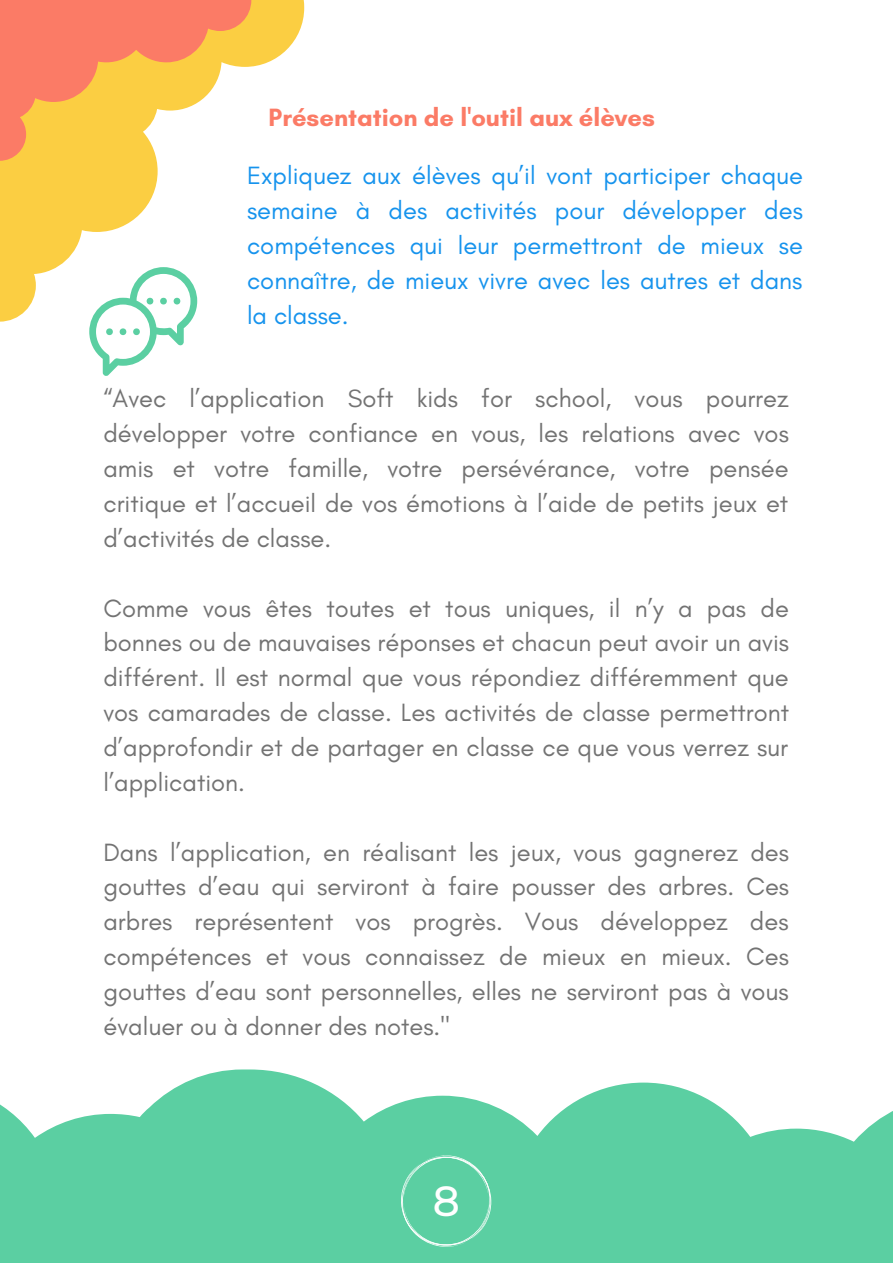
<style>
.page{position:relative;width:893px;height:1264px;background:#fff}
.page>*{position:absolute;margin:0;border:0;box-sizing:border-box;transform-origin:0 0}
.t1{font:500 42px "Montserrat";color:#fff}
.t2{font:25.5px/34.8px "Glacial Indifference";color:#737373;text-align:justify}
.t3{font:25.5px/34.8px "Glacial Indifference";color:#1693ed;text-align:justify}
.t4{font:700 25.5px "Glacial Indifference";color:#fb7b66}
</style>
<div class="page">
<svg style="left:0;top:0;width:304px;height:321px"></svg>
<svg style="left:0;top:0;width:251px;height:161px"></svg>
<svg style="left:0;top:1069px;width:892px;height:193px;fill:#5bcfa2"></svg>
<svg style="left:400px;top:1154px;width:91px;height:95px;background:#64d1a7"></svg>
<svg style="left:89px;top:267px;width:108px;height:109px"></svg>
<p class="t4" style="left:268px;top:102px;width:388px">Présentation de l'outil aux élèves</p>
<p class="t3" style="left:247px;top:158px;width:557px">Expliquez aux élèves qu’il vont participer chaque semaine à des activités pour développer des compétences qui leur permettront de mieux se connaître, de mieux vivre avec les autres et dans la classe.</p>
<p class="t2" style="left:103px;top:381px;width:687px">“Avec l’application Soft kids for school, vous pourrez développer votre confiance en vous, les relations avec vos amis et votre famille, votre persévérance, votre pensée critique et l’accueil de vos émotions à l’aide de petits jeux et d’activités de classe.</p>
<p class="t2" style="left:103px;top:590px;width:687px">Comme vous êtes toutes et tous uniques, il n’y a pas de bonnes ou de mauvaises réponses et chacun peut avoir un avis différent. Il est normal que vous répondiez différemment que vos camarades de classe. Les activités de classe permettront d’approfondir et de partager en classe ce que vous verrez sur l’application.</p>
<p class="t2" style="left:103px;top:834px;width:687px">Dans l’application, en réalisant les jeux, vous gagnerez des gouttes d’eau qui serviront à faire pousser des arbres. Ces arbres représentent vos progrès. Vous développez des compétences et vous connaissez de mieux en mieux. Ces gouttes d’eau sont personnelles, elles ne serviront pas à vous évaluer ou à donner des notes."</p>
<p class="t1" style="left:433px;top:1175px;width:29px">8</p>
</div>
